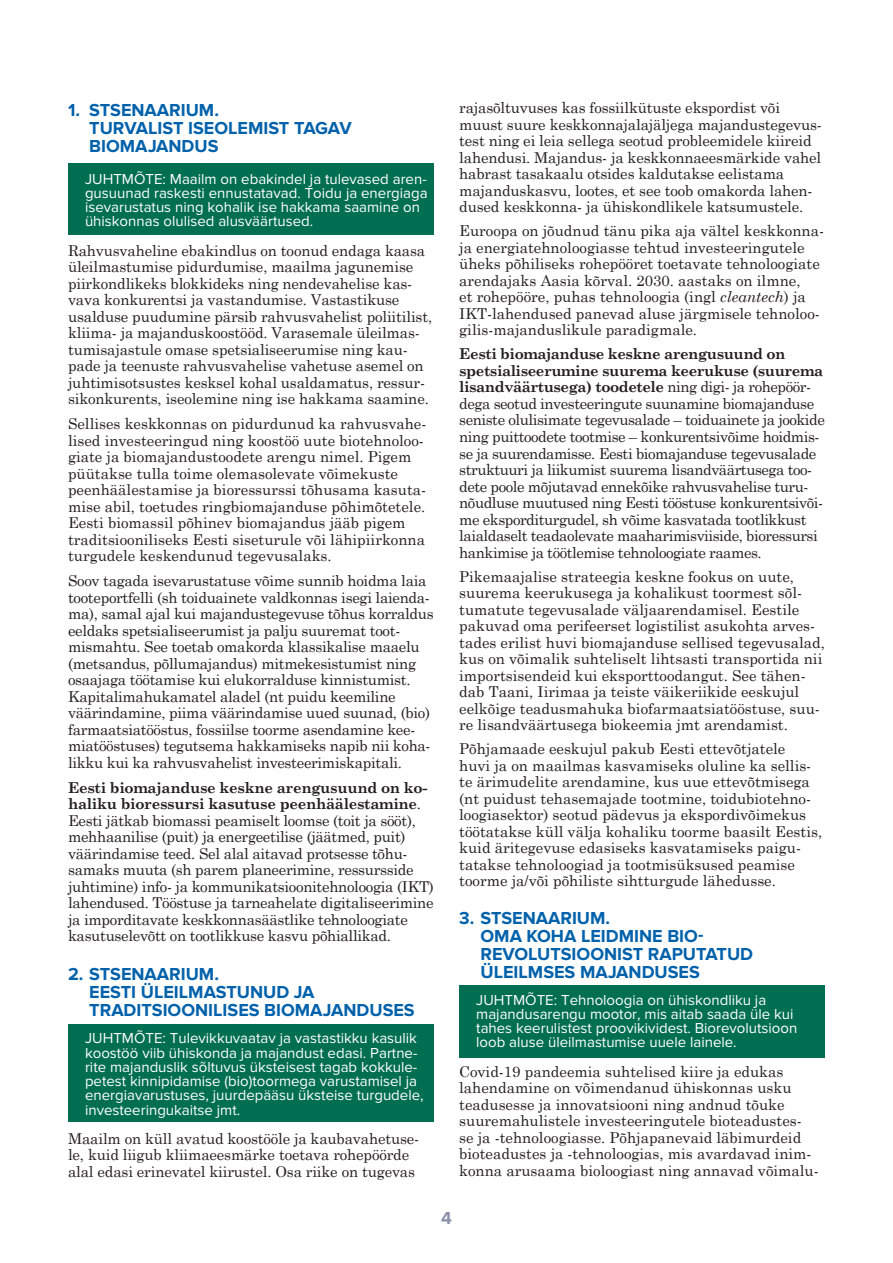
<style>
.page{position:relative;width:893px;height:1263px;background:#fff}
.page>*{position:absolute;margin:0;border:0;box-sizing:border-box;transform-origin:0 0}
.t1{font:700 18px/18px "Proxima Nova";color:#0161ab}
.t2{font:700 18px "Proxima Nova";color:#8b91aa}
.t3{font:15px/16.5px "Century Schoolbook";letter-spacing:-.01em;color:#231f20}
.t4{font:15px/16.5px "Century Schoolbook";letter-spacing:-.03em;color:#231f20}
.t5{font:15px/14.2px "Proxima Nova";color:#fff}
.s1{font-weight:700}
.s2{font-style:italic}
</style>
<div class="page">
<div style="left:459px;top:985px;width:366px;height:73px;background:#006e51"></div>
<div style="left:68px;top:1024px;width:366px;height:97px;background:#006e51"></div>
<div style="left:68px;top:163px;width:366px;height:72px;background:#006e51"></div>
<p class="t1" style="left:89px;top:102px;width:264px;text-indent:-21px">1. STSENAARIUM.<br>TURVALIST ISEOLEMIST TAGAV<br>BIOMAJANDUS</p>
<p class="t5" style="left:85px;top:172px;width:344px">JUHTMÕTE: Maailm on ebakindel ja tulevased aren&shy;gusuunad raskesti ennustatavad. Toidu ja energiaga isevarustatus ning kohalik ise hakkama saamine on ühiskonnas olulised alusväärtused.</p>
<p class="t3" style="left:68px;top:241px;width:366px">Rahvusvaheline ebakindlus on toonud endaga kaasa üleilmastumise pidurdumise, maailma jagunemise piirkondlikeks blokkideks ning nendevahelise kas&shy;vava konkurentsi ja vastandumise. Vastastikuse usalduse puudumine pärsib rahvusvahelist poliitilist, kliima- ja majanduskoostööd. Varasemale üleilmas&shy;tumisajastule omase spetsialiseerumise ning kau&shy;pade ja teenuste rahvusvahelise vahetuse asemel on juhtimisotsustes kesksel kohal usaldamatus, ressur&shy;sikonkurents, iseolemine ning ise hakkama saamine.</p>
<p class="t3" style="left:68px;top:414px;width:360px">Sellises keskkonnas on pidurdunud ka rahvusvahe&shy;lised investeeringud ning koostöö uute biotehnoloo&shy;giate ja biomajandustoodete arengu nimel. Pigem püütakse tulla toime olemasolevate võimekuste peenhäälestamise ja bioressurssi tõhusama kasuta&shy;mise abil, toetudes ringbiomajanduse põhimõtetele.<br>Eesti biomassil põhinev biomajandus jääb pigem traditsiooniliseks Eesti siseturule või lähipiirkonna turgudele keskendunud tegevusalaks.</p>
<p class="t3" style="left:68px;top:571px;width:367px">Soov tagada isevarustatuse võime sunnib hoidma laia tooteportfelli (sh toiduainete valdkonnas isegi laienda&shy;ma), samal ajal kui majandustegevuse tõhus korraldus eeldaks spetsialiseerumist ja palju suuremat toot&shy;mismahtu. See toetab omakorda klassikalise maaelu (metsandus, põllumajandus) mitmekesistumist ning osaajaga töötamise kui elukorralduse kinnistumist.<br>Kapitalimahukamatel aladel (nt puidu keemiline väärindamine, piima väärindamise uued suunad, (bio) farmaatsiatööstus, fossiilse toorme asendamine kee&shy;miatööstuses) tegutsema hakkamiseks napib nii koha&shy;likku kui ka rahvusvahelist investeerimiskapitali.</p>
<p class="t3" style="left:68px;top:778px;width:367px"><span class="s1">Eesti biomajanduse keskne arengusuund on ko&shy;haliku bioressursi kasutuse peenhäälestamine</span>.<br>Eesti jätkab biomassi peamiselt loomse (toit ja sööt), mehhaanilise (puit) ja energeetilise (jäätmed, puit) väärindamise teed. Sel alal aitavad protsesse tõhu&shy;samaks muuta (sh parem planeerimine, ressursside juhtimine) info- ja kommunikatsioonitehnoloogia (IKT) lahendused. Tööstuse ja tarneahelate digitaliseerimine ja imporditavate keskkonnasäästlike tehnoloogiate kasutuselevõtt on tootlikkuse kasvu põhiallikad.</p>
<p class="t1" style="left:89px;top:966px;width:327px;text-indent:-21px">2. STSENAARIUM.<br>EESTI ÜLEILMASTUNUD JA<br>TRADITSIOONILISES BIOMAJANDUSES</p>
<p class="t5" style="left:85px;top:1031px;width:340px">JUHTMÕTE: Tulevikkuvaatav ja vastastikku kasulik koostöö viib ühiskonda ja majandust edasi. Partne&shy;rite majanduslik sõltuvus üksteisest tagab kokkule&shy;petest kinnipidamise (bio)toormega varustamisel ja energiavarustuses, juurdepääsu üksteise turgudele, investeeringukaitse jmt.</p>
<p class="t3" style="left:68px;top:1129px;width:353px">Maailm on küll avatud koostööle ja kaubavahetuse&shy;le, kuid liigub kliimaeesmärke toetava rohepöörde alal edasi erinevatel kiirustel. Osa riike on tugevas</p>
<p class="t3" style="left:459px;top:98px;width:364px">rajasõltuvuses kas fossiilkütuste ekspordist või muust suure keskkonnajalajäljega majandustegevus&shy;test ning ei leia sellega seotud probleemidele kiireid lahendusi. Majandus- ja keskkonnaeesmärkide vahel habrast tasakaalu otsides kaldutakse eelistama majanduskasvu, lootes, et see toob omakorda lahen&shy;dused keskkonna- ja ühiskondlikele katsumustele.</p>
<p class="t3" style="left:459px;top:221px;width:366px">Euroopa on jõudnud tänu pika aja vältel keskkonna&shy;ja energiatehnoloogiasse tehtud investeeringutele üheks põhiliseks rohepööret toetavate tehnoloogiate arendajaks Aasia kõrval. 2030. aastaks on ilmne,<br>et rohepööre, puhas tehnoloogia (ingl <span class="s2">cleantech</span>) ja IKT-lahendused panevad aluse järgmisele tehnoloo&shy;gilis-majanduslikule paradigmale.</p>
<p class="t4" style="left:459px;top:344px;width:367px"><span class="s1">Eesti biomajanduse keskne arengusuund on spetsialiseerumine suurema keerukuse (suurema lisandväärtusega) toodetele</span> ning digi- ja rohepöör&shy;dega seotud investeeringute suunamine biomajanduse seniste olulisimate tegevusalade – toiduainete ja jookide ning puittoodete tootmise – konkurentsivõime hoidmis&shy;se ja suurendamisse. Eesti biomajanduse tegevusalade struktuuri ja liikumist suurema lisandväärtusega too&shy;dete poole mõjutavad ennekõike rahvusvahelise turu&shy;nõudluse muutused ning Eesti tööstuse konkurentsivõi&shy;me eksporditurgudel, sh võime kasvatada tootlikkust laialdaselt teadaolevate maaharimisviiside, bioressursi hankimise ja töötlemise tehnoloogiate raames.</p>
<p class="t3" style="left:459px;top:567px;width:367px">Pikemaajalise strateegia keskne fookus on uute, suurema keerukusega ja kohalikust toormest sõl&shy;tumatute tegevusalade väljaarendamisel. Eestile pakuvad oma perifeerset logistilist asukohta arves&shy;tades erilist huvi biomajanduse sellised tegevusalad, kus on võimalik suhteliselt lihtsasti transportida nii importsisendeid kui eksporttoodangut. See tähen&shy;dab Taani, Iirimaa ja teiste väikeriikide eeskujul eelkõige teadusmahuka biofarmaatsiatööstuse, suu&shy;re lisandväärtusega biokeemia jmt arendamist.</p>
<p class="t3" style="left:459px;top:739px;width:364px">Põhjamaade eeskujul pakub Eesti ettevõtjatele<br>huvi ja on maailmas kasvamiseks oluline ka sellis&shy;te ärimudelite arendamine, kus uue ettevõtmisega (nt puidust tehasemajade tootmine, toidubiotehno&shy;loogiasektor) seotud pädevus ja ekspordivõimekus töötatakse küll välja kohaliku toorme baasilt Eestis, kuid äritegevuse edasiseks kasvatamiseks paigu&shy;tatakse tehnoloogiad ja tootmisüksused peamise toorme ja/või põhiliste sihtturgude lähedusse.</p>
<p class="t1" style="left:480px;top:909px;width:274px;text-indent:-21px">3. STSENAARIUM.<br>OMA KOHA LEIDMINE BIO-<br>REVOLUTSIOONIST RAPUTATUD<br>ÜLEILMSES MAJANDUSES</p>
<p class="t5" style="left:476px;top:993px;width:323px">JUHTMÕTE: Tehnoloogia on ühiskondliku ja majandusarengu mootor, mis aitab saada üle kui tahes keerulistest proovikividest. Biorevolutsioon loob aluse üleilmastumise uuele lainele.</p>
<p class="t3" style="left:459px;top:1061px;width:361px">Covid-19 pandeemia suhtelised kiire ja edukas lahendamine on võimendanud ühiskonnas usku teadusesse ja innovatsiooni ning andnud tõuke suuremahulistele investeeringutele bioteadustes&shy;se ja -tehnoloogiasse. Põhjapanevaid läbimurdeid bioteadustes ja -tehnoloogias, mis avardavad inim&shy;konna arusaama bioloogiast ning annavad võimalu-</p>
<p class="t2" style="left:441px;top:1208px;width:12px">4</p>
</div>
